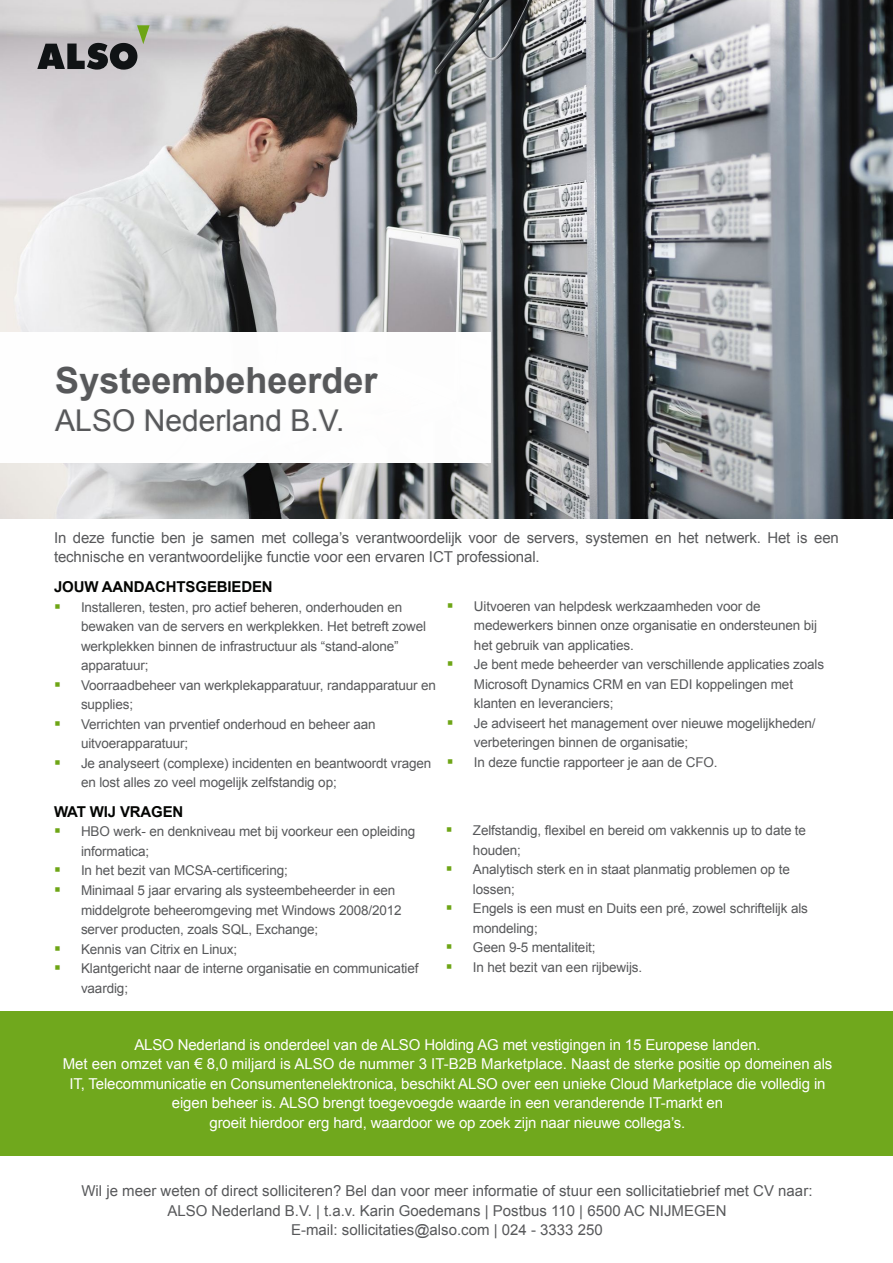
<style>
.page{position:relative;width:893px;height:1263px;background:#fff}
.page>*{position:absolute;margin:0;border:0;box-sizing:border-box;transform-origin:0 0}
.t1{font:700 36px "Arial";color:#57585a}
.t2{font:30px "Arial";color:#57585a}
.t3{font:15px/19.5px "Arial";letter-spacing:-.01em;color:#fff;text-align:center}
.t4{font:15px/19.5px "Arial";color:#57585a}
.t5{font:700 15px "Arial";letter-spacing:-.01em;color:#040503}
.t6{font:13.5px/19.5px "Arial";letter-spacing:-.01em;color:#57585a}
</style>
<div class="page">
<img style="left:0;top:0;width:893px;height:518px">
<div style="left:0;top:1011px;width:893px;height:144px;background:#70a81d"></div>
<div style="left:0;top:332px;width:491px;height:130px;background:#fff"></div>
<svg style="left:37px;top:25px;width:113px;height:45px;background:#888988"></svg>
<p class="t1" style="left:55px;top:356px;width:324px">Systeembeheerder</p>
<p class="t2" style="left:55px;top:400px;width:291px">ALSO Nederland B.V.</p>
<p class="t4" style="left:54px;top:528px;width:786px">In deze functie ben je samen met collega’s verantwoordelijk voor de servers, systemen en het netwerk. Het is een technische en verantwoordelijke functie voor een ervaren ICT professional.</p>
<p class="t5" style="left:54px;top:577px;width:220px">JOUW AANDACHTSGEBIEDEN</p>
<p class="t6" style="left:81px;top:597px;width:347px">Installeren, testen, pro actief beheren, onderhouden en bewaken van de servers en werkplekken. Het betreft zowel werkplekken binnen de infrastructuur als “stand-alone” apparatuur;</p>
<p class="t6" style="left:81px;top:675px;width:357px">Voorraadbeheer van werkplekapparatuur, randapparatuur en supplies;</p>
<p class="t6" style="left:81px;top:714px;width:296px">Verrichten van prventief onderhoud en beheer aan uitvoerapparatuur;</p>
<p class="t6" style="left:81px;top:753px;width:352px">Je analyseert (complexe) incidenten en beantwoordt vragen en lost alles zo veel mogelijk zelfstandig op;</p>
<p class="t6" style="left:474px;top:596px;width:345px">Uitvoeren van helpdesk werkzaamheden voor de medewerkers binnen onze organisatie en ondersteunen bij het gebruik van applicaties.</p>
<p class="t6" style="left:474px;top:655px;width:352px">Je bent mede beheerder van verschillende applicaties zoals<br>Microsoft Dynamics CRM en van EDI koppelingen met klanten en leveranciers;</p>
<p class="t6" style="left:474px;top:713px;width:343px">Je adviseert het management over nieuwe mogelijkheden/ verbeteringen binnen de organisatie;</p>
<p class="t6" style="left:474px;top:752px;width:245px">In deze functie rapporteer je aan de CFO.</p>
<p class="t5" style="left:54px;top:802px;width:131px">WAT WIJ VRAGEN</p>
<p class="t6" style="left:81px;top:822px;width:336px">HBO werk- en denkniveau met bij voorkeur een opleiding informatica;</p>
<p class="t6" style="left:81px;top:861px;width:208px">In het bezit van MCSA-certificering;</p>
<p class="t6" style="left:81px;top:881px;width:322px">Minimaal 5 jaar ervaring als systeembeheerder in een middelgrote beheeromgeving met Windows 2008/2012 server producten, zoals SQL, Exchange;</p>
<p class="t6" style="left:81px;top:939px;width:158px">Kennis van Citrix en Linux;</p>
<p class="t6" style="left:81px;top:959px;width:339px">Klantgericht naar de interne organisatie en communicatief vaardig;</p>
<p class="t6" style="left:473px;top:821px;width:335px">Zelfstandig, flexibel en bereid om vakkennis up to date te houden;</p>
<p class="t6" style="left:473px;top:860px;width:318px">Analytisch sterk en in staat planmatig problemen op te lossen;</p>
<p class="t6" style="left:473px;top:899px;width:337px">Engels is een must en Duits een pré, zowel schriftelijk als mondeling;</p>
<p class="t6" style="left:473px;top:938px;width:124px">Geen 9-5 mentaliteit;</p>
<p class="t6" style="left:473px;top:957px;width:171px">In het bezit van een rijbewijs.</p>
<p class="t3" style="left:134px;top:1035px;width:628px">ALSO Nederland is onderdeel van de ALSO Holding AG met vestigingen in 15 Europese landen.</p>
<p class="t3" style="left:63px;top:1054px;width:771px">Met een omzet van € 8,0 miljard is ALSO de nummer 3 IT-B2B Marketplace. Naast de sterke positie op domeinen als<br>IT, Telecommunicatie en Consumentenelektronica, beschikt ALSO over een unieke Cloud Marketplace die volledig in eigen beheer is. ALSO brengt toegevoegde waarde in een veranderende IT-markt en</p>
<p class="t3" style="left:210px;top:1113px;width:477px">groeit hierdoor erg hard, waardoor we op zoek zijn naar nieuwe collega’s.</p>
<p class="t4" style="left:81px;top:1181px;width:733px">Wil je meer weten of direct solliciteren? Bel dan voor meer informatie of stuur een sollicitatiebrief met CV naar:</p>
<p class="t4" style="left:167px;top:1201px;width:561px">ALSO Nederland B.V. | t.a.v. Karin Goedemans | Postbus 110 | 6500 AC NIJMEGEN</p>
<p class="t4" style="left:291px;top:1220px;width:313px">E-mail: sollicitaties@also.com | 024 - 3333 250</p>
</div>
